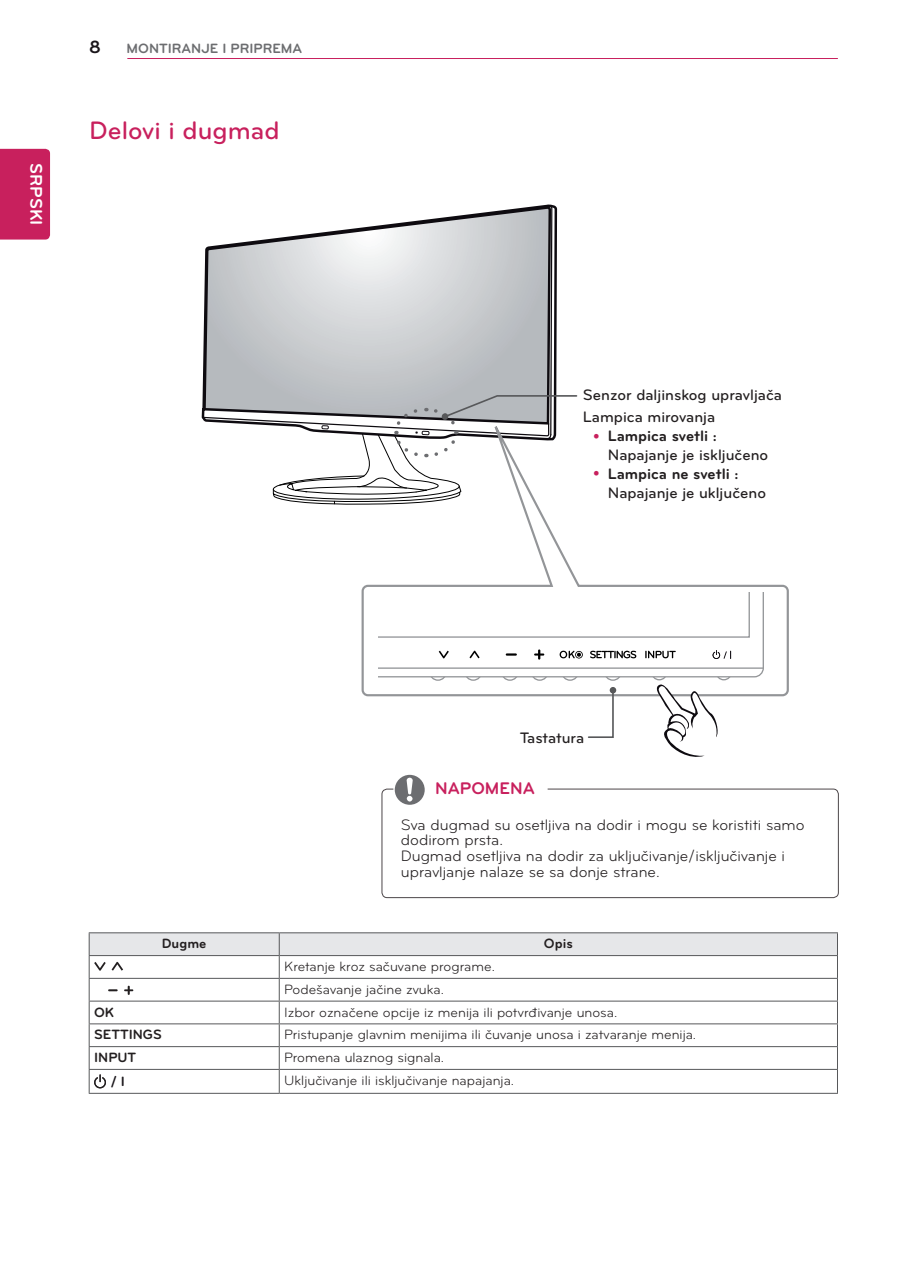
<style>
.page{position:relative;width:903px;height:1275px;background:#fff}
.page>*{position:absolute;margin:0;border:0;box-sizing:border-box;transform-origin:0 0}
.Title-1{font:500 26.25px "Bryant LG";color:#c8205d}
.t1{font:700 18.38px "Bryant LG";color:#1a161a}
.t2{font:700 17.5px "Bryant LG";color:#c8205d}
.t3{font:700 17.5px "Bryant LG";color:#fff}
.Body{font:15.75px/15.8px "Bryant LG";color:#231f20}
.Body-Bullet{font:500 15.75px/18.9px "Bryant LG";color:#231f20}
.Image{font:500 15.75px "Bryant LG";color:#231f20}
.Body-2{font:14px "Bryant LG";color:#231f20}
.t4{font:700 14px "Bryant LG";color:#6c6d70}
.Body-3{font:700 14px "Bryant LG";color:#231f20}
.Body-Bold-Center{font:700 14px "Bryant LG";color:#231f20}
.Body-4{font:700 14px "Bryant LG";color:#1a161a}
.s1{font-weight:700}
</style>
<div class="page">
<div style="left:0;top:149px;width:50px;height:91px;background:#c8205d"></div>
<hr style="left:127px;top:58px;width:711px;height:1px;background:#c8205d">
<div style="left:381px;top:789px;width:458px;height:109px;border:1px solid #4c4649;border-radius:5px"></div>
<svg style="left:395px;top:775px;width:30px;height:30px"></svg>
<hr style="left:89px;top:932px;width:190px;height:1px;background:#57585a">
<hr style="left:279px;top:932px;width:559px;height:1px;background:#57585a">
<hr style="left:89px;top:1093px;width:190px;height:1px;background:#57585a">
<hr style="left:279px;top:1093px;width:559px;height:1px;background:#57585a">
<svg style="left:89px;top:933px;width:749px;height:160px"></svg>
<svg style="left:361px;top:506px;width:428px;height:191px"></svg>
<svg style="left:379px;top:593px;width:385px;height:164px"></svg>
<svg style="left:202px;top:205px;width:376px;height:301px"></svg>
<div style="left:442px;top:413px;width:6px;height:7px;background:#57585a;border-radius:50%"></div>
<p class="t3" style="left:47px;top:163px;width:64px;rotate:90deg">SRPSKI</p>
<h2 class="t1" style="left:89px;top:36px;width:13px">8</h2>
<p class="t4" style="left:126px;top:40px;width:177px">MONTIRANJE I PRIPREMA</p>
<p class="Title-1" style="left:89px;top:114px;width:192px">Delovi i dugmad</p>
<p class="Image" style="left:583px;top:385px;width:201px">Senzor daljinskog upravljača</p>
<p class="Image" style="left:583px;top:407px;width:134px">Lampica mirovanja</p>
<p class="Body-Bullet" style="left:608px;top:426px;width:162px"><span class="s1">Lampica svetli :<br></span>Napajanje je isključeno</p>
<p class="Body-Bullet" style="left:608px;top:464px;width:160px"><span class="s1">Lampica ne svetli :<br></span>Napajanje je uključeno</p>
<p class="Image" style="left:520px;top:728px;width:66px">Tastatura</p>
<p class="t2" style="left:435px;top:778px;width:101px">NAPOMENA</p>
<p class="Body" style="left:401px;top:817px;width:405px">Sva dugmad su osetljiva na dodir i mogu se koristiti samo dodirom prsta.</p>
<p class="Body" style="left:401px;top:848px;width:386px">Dugmad osetljiva na dodir za uključivanje/isključivanje i upravljanje nalaze se sa donje strane.</p>
<p class="Body-Bold-Center" style="left:162px;top:935px;width:46px">Dugme</p>
<p class="Body-Bold-Center" style="left:544px;top:935px;width:30px">Opis</p>
<p class="Body-2" style="left:284px;top:958px;width:212px">Kretanje kroz sačuvane programe.</p>
<p class="Body-2" style="left:284px;top:981px;width:161px">Podešavanje jačine zvuka.</p>
<p class="Body-3" style="left:94px;top:1003px;width:22px">OK</p>
<p class="Body-2" style="left:284px;top:1004px;width:335px">Izbor označene opcije iz menija ili potvrđivanje unosa.</p>
<p class="Body-3" style="left:94px;top:1026px;width:69px">SETTINGS</p>
<p class="Body-2" style="left:284px;top:1026px;width:413px">Pristupanje glavnim menijima ili čuvanje unosa i zatvaranje menija.</p>
<p class="Body-3" style="left:94px;top:1049px;width:44px">INPUT</p>
<p class="Body-2" style="left:284px;top:1049px;width:161px">Promena ulaznog signala.</p>
<p class="Body-4" style="left:111px;top:1073px;width:16px">/ I</p>
<p class="Body-2" style="left:284px;top:1072px;width:231px">Uključivanje ili isključivanje napajanja.</p>
</div>
